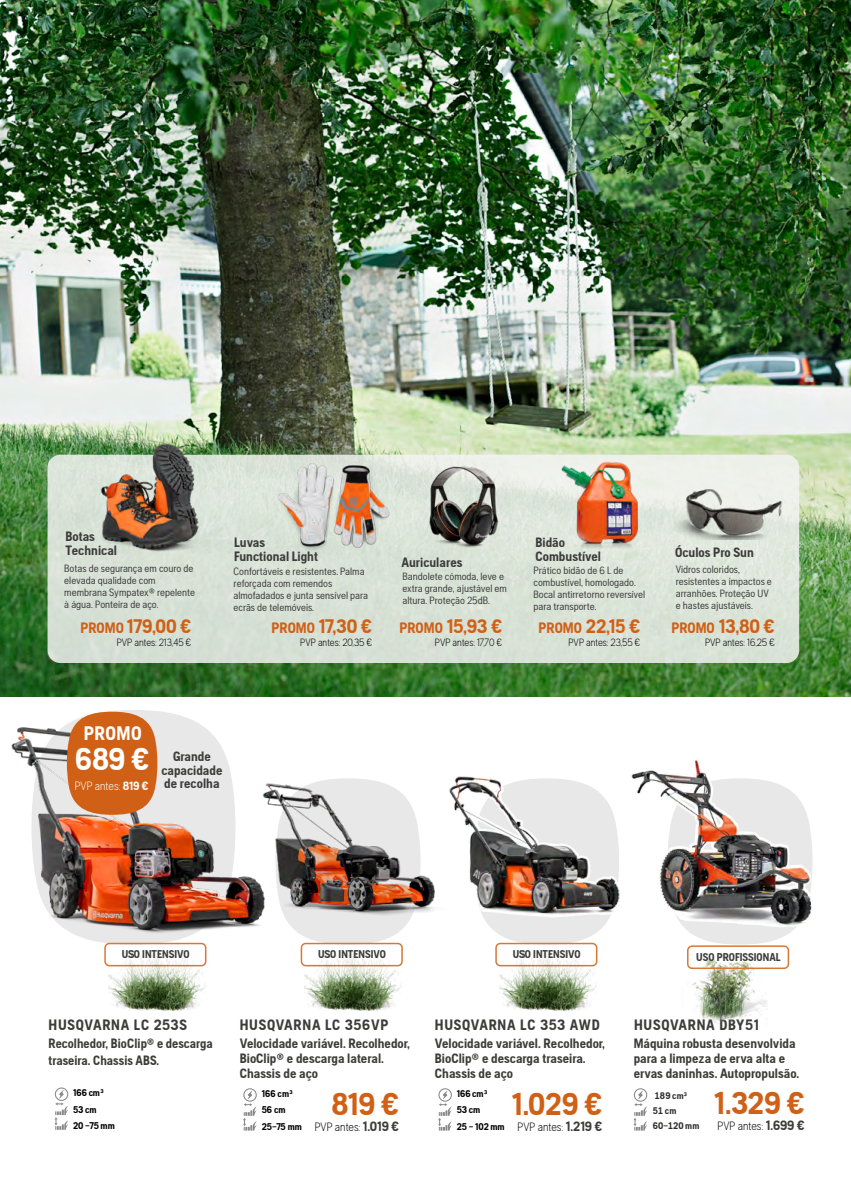
<style>
.page{position:relative;width:851px;height:1191px;background:#fff}
.page>*{position:absolute;margin:0;border:0;box-sizing:border-box;transform-origin:0 0}
.t1{font:700 31.5px "Husqvarna Gothic";letter-spacing:-.01em;color:#d06015}
.t2{font:700 31.5px "Husqvarna Gothic";color:#fff}
.t3{font:700 19.5px "Husqvarna Gothic";letter-spacing:-.02em;color:#d06015}
.t4{font:700 19.5px "Husqvarna Gothic";letter-spacing:.02em;color:#fff}
.t5{font:700 15px "Husqvarna Gothic";letter-spacing:.05em;color:#3c3c3b}
.t6{font:700 13.5px/15px "Husqvarna Gothic";color:#3c3c3b}
.t7{font:300 12px "Husqvarna Gothic";color:#000}
.t8{font:300 12px "Husqvarna Gothic";color:#fff}
.t9{font:700 11.25px "Husqvarna Gothic";color:#3c3c3b}
.t10{font:10.5px/12px "Husqvarna Gothic";color:#3c3c3b}
.t11{font:300 10.5px "Husqvarna Gothic";color:#000}
.t12{font:700 9.75px/16.5px "Husqvarna Gothic";letter-spacing:-.01em;color:#000}
.t13{font:700 9.6px/14.9px "Husqvarna Gothic";letter-spacing:.02em;color:#2c2c2b}
.s1{font-size:15px}
.s2{font-weight:700}
.s3{font-weight:700;font-size:13.5px;color:#3c3c3b}
</style>
<div class="page">
<img style="left:0;top:0;width:850px;height:696px">
<div style="left:48px;top:455px;width:751px;height:208px;background:linear-gradient(to bottom,#e5ebe2,#d4dfd2);border-radius:13px"></div>
<img style="left:272px;top:457px;width:120px;height:97px">
<img style="left:90px;top:439px;width:117px;height:117px">
<img style="left:417px;top:458px;width:92px;height:100px">
<img style="left:557px;top:449px;width:92px;height:108px">
<svg style="left:85px;top:710px;width:109px;height:233px"></svg>
<svg style="left:285px;top:918px;width:126px;height:24px"></svg>
<svg style="left:484px;top:779px;width:135px;height:163px"></svg>
<img style="left:667px;top:778px;width:145px;height:166px">
<img style="left:274px;top:776px;width:284px;height:142px">
<svg style="left:54px;top:1087px;width:14px;height:42px"></svg>
<svg style="left:243px;top:1088px;width:14px;height:42px"></svg>
<svg style="left:438px;top:1088px;width:14px;height:42px"></svg>
<svg style="left:633px;top:1088px;width:14px;height:42px"></svg>
<img style="left:631px;top:759px;width:65px;height:107px">
<div style="left:104px;top:942px;width:102px;height:24px;border:2px solid #d77838;border-radius:4px"></div>
<img style="left:108px;top:954px;width:26px;height:55px">
<img style="left:134px;top:952px;width:73px;height:58px">
<div style="left:300px;top:942px;width:103px;height:24px;border:2px solid #d77838;border-radius:4px"></div>
<img style="left:304px;top:955px;width:26px;height:54px">
<img style="left:330px;top:952px;width:73px;height:58px">
<div style="left:495px;top:942px;width:102px;height:24px;border:2px solid #d77838;border-radius:4px"></div>
<img style="left:499px;top:954px;width:25px;height:55px">
<img style="left:524px;top:952px;width:74px;height:58px">
<img style="left:692px;top:957px;width:75px;height:66px">
<div style="left:687px;top:945px;width:102px;height:24px;border:2px solid #d77838;border-radius:4px"></div>
<img style="left:668px;top:489px;width:123px;height:50px">
<img style="left:11px;top:721px;width:263px;height:217px">
<svg style="left:67px;top:711px;width:90px;height:104px;background:#d37231"></svg>
<p class="t6" style="left:65px;top:528px;width:53px">Botas<br>Technical</p>
<p class="t6" style="left:234px;top:534px;width:85px">Luvas<br>Functional Light</p>
<p class="t6" style="left:535px;top:534px;width:67px">Bidão<br>Combustível</p>
<p class="t6" style="left:675px;top:545px;width:80px">Óculos Pro Sun</p>
<p class="t6" style="left:401px;top:555px;width:62px">Auriculares</p>
<p class="t10" style="left:64px;top:562px;width:132px">Botas de segurança em couro de elevada qualidade com membrana Sympatex® repelente à água. Ponteira de aço.</p>
<p class="t10" style="left:233px;top:565px;width:136px">Confortáveis e resistentes. Palma reforçada com remendos almofadados e junta sensível para ecrãs de telemóveis.</p>
<p class="t10" style="left:402px;top:571px;width:106px">Bandolete cómoda, leve e extra grande, ajustável em altura. Proteção 25dB.</p>
<p class="t10" style="left:533px;top:564px;width:113px">Prático bidão de 6 L de combustível, homologado.<br>Bocal antirretorno reversível para transporte.</p>
<p class="t10" style="left:675px;top:563px;width:98px">Vidros coloridos, resistentes a impactos e arranhões. Proteção UV e hastes ajustáveis.</p>
<h2 class="t3" style="left:80px;top:614px;width:112px"><span class="s1">PROMO</span> 179,00 €</h2>
<p class="t11" style="left:117px;top:636px;width:76px">PVP antes: 213,45 €</p>
<h2 class="t4" style="left:84px;top:722px;width:59px">PROMO</h2>
<h1 class="t2" style="left:75px;top:740px;width:75px">689 €</h1>
<p class="t8" style="left:75px;top:778px;width:75px">PVP antes: <span class="s2">819 €</span></p>
<p class="t6" style="left:161px;top:749px;width:63px;line-height:13.5px;text-align:center">Grande capacidade de recolha</p>
<h2 class="t3" style="left:271px;top:614px;width:102px"><span class="s1">PROMO</span> 17,30 €</h2>
<p class="t11" style="left:300px;top:636px;width:73px">PVP antes: 20,35 €</p>
<h2 class="t3" style="left:399px;top:614px;width:104px"><span class="s1">PROMO</span> 15,93 €</h2>
<p class="t11" style="left:435px;top:636px;width:69px">PVP antes: 17,70 €</p>
<h2 class="t3" style="left:538px;top:614px;width:103px"><span class="s1">PROMO</span> 22,15 €</h2>
<p class="t11" style="left:568px;top:636px;width:73px">PVP antes: 23,55 €</p>
<h2 class="t3" style="left:671px;top:614px;width:105px"><span class="s1">PROMO</span> 13,80 €</h2>
<p class="t11" style="left:705px;top:636px;width:71px">PVP antes: 16,25 €</p>
<p class="t9" style="left:122px;top:948px;width:69px">USO INTENSIVO</p>
<p class="t9" style="left:318px;top:948px;width:69px">USO INTENSIVO</p>
<p class="t9" style="left:512px;top:948px;width:69px">USO INTENSIVO</p>
<p class="t9" style="left:696px;top:950px;width:86px">USO PROFISSIONAL</p>
<h3 class="t5" style="left:49px;top:1016px;width:140px">HUSQVARNA LC 253S</h3>
<h3 class="t5" style="left:240px;top:1016px;width:150px">HUSQVARNA LC 356VP</h3>
<h3 class="t5" style="left:435px;top:1016px;width:166px">HUSQVARNA LC 353 AWD</h3>
<p class="t6" style="left:240px;top:1036px;width:171px">Velocidade variável. Recolhedor,<br>BioClip® e descarga lateral.<br>Chassis de aço</p>
<p class="t6" style="left:435px;top:1036px;width:171px">Velocidade variável. Recolhedor,<br>BioClip® e descarga traseira.<br>Chassis de aço</p>
<p class="t6" style="left:633px;top:1036px;width:167px">Máquina robusta desenvolvida para a limpeza de erva alta e ervas daninhas. Autopropulsão.</p>
<h3 class="t5" style="left:634px;top:1016px;width:126px">HUSQVARNA DBY51</h3>
<p class="t6" style="left:49px;top:1035px;width:166px;line-height:16.4px">Recolhedor, BioClip® e descarga traseira. Chassis ABS.</p>
<p class="t12" style="left:73px;top:1084px;width:43px">166 cm³<br>53 cm<br>20 –75 mm</p>
<p class="t12" style="left:262px;top:1084px;width:42px">166 cm³<br>56 cm<br>25–75 mm</p>
<p class="t12" style="left:457px;top:1084px;width:49px">166 cm³<br>53 cm<br>25 – 102 mm</p>
<h1 class="t1" style="left:331px;top:1085px;width:69px">819 €</h1>
<p class="t7" style="left:314px;top:1120px;width:86px">PVP antes: <span class="s3">1.019 €</span></p>
<h1 class="t1" style="left:511px;top:1085px;width:92px">1.029 €</h1>
<p class="t7" style="left:517px;top:1120px;width:86px">PVP antes: <span class="s3">1.219 €</span></p>
<p class="t13" style="left:652px;top:1088px;width:48px">189 cm³<br>51 cm<br>60–120 mm</p>
<h1 class="t1" style="left:714px;top:1084px;width:92px">1.329 €</h1>
<p class="t7" style="left:717px;top:1119px;width:89px">PVP antes: <span class="s3">1.699 €</span></p>
</div>
